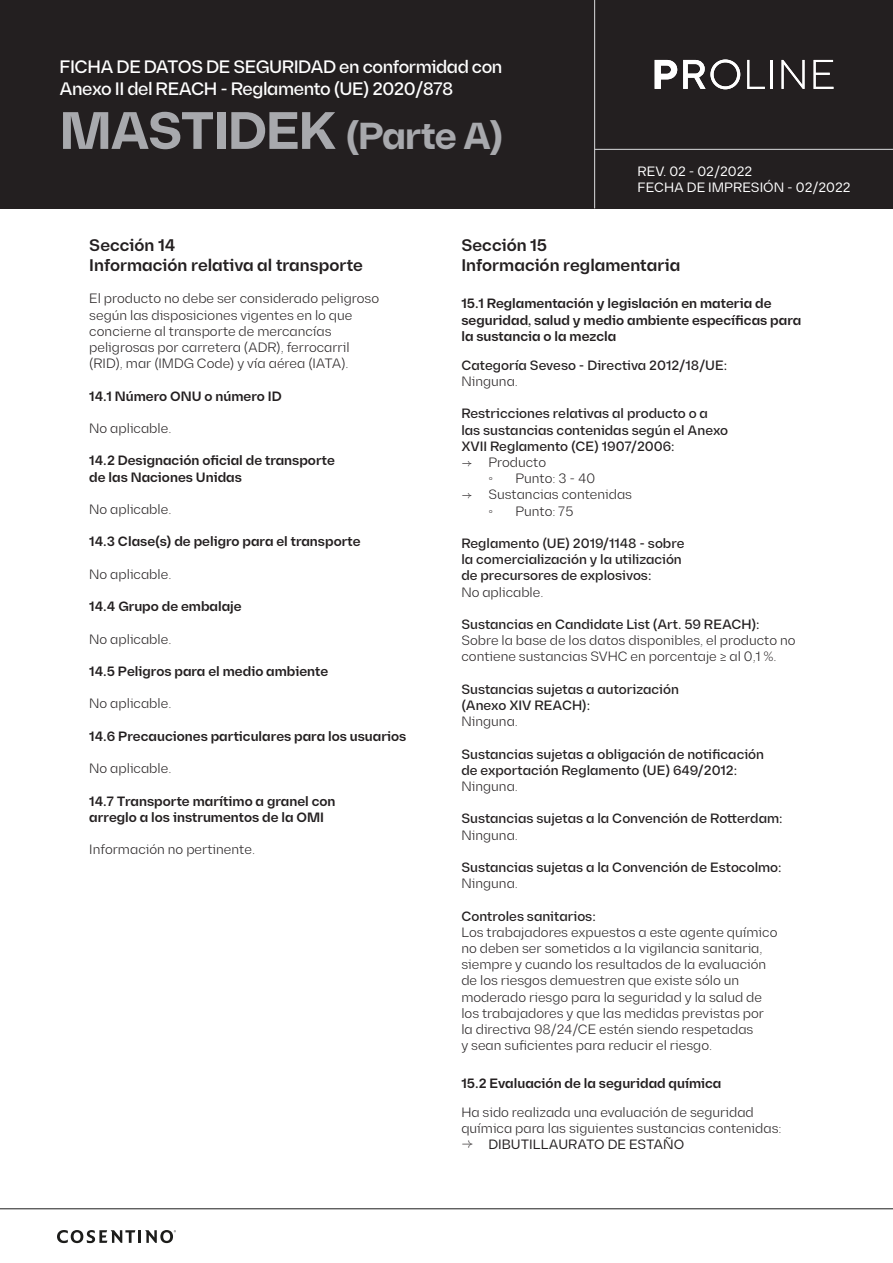
<style>
.page{position:relative;width:893px;height:1263px;background:#fff}
.page>*{position:absolute;margin:0;border:0;box-sizing:border-box;transform-origin:0 0}
.t1{font:700 52.5px "Diagramm";letter-spacing:-.025em;color:#a8a9ad}
.t2{font:500 18px/21.6px "Diagramm";letter-spacing:-.025em;color:#fff}
.Texto_General{font:600 16.8px/20.1px "Diagramm";color:#231f20}
.Títulos{font:600 16.8px "Diagramm";color:#231f20}
.Texto_General-2{font:300 13.5px/16.2px "Diagramm";color:#231f20}
.Texto_General-3{font:500 13.5px/16.2px "Diagramm";color:#231f20}
.Texto_General-4{font:600 13.5px/16.2px "Diagramm";color:#231f20}
.Subsecciones{font:600 13.5px/16.2px "Diagramm";color:#231f20}
.t3{font:13.5px/16.2px "Diagramm";color:#fff}
.t4{font:13.5px "Diagramm";color:#231f20}
.s1{font-size:37.5px}
.s2{font-weight:300}
</style>
<div class="page">
<div style="left:0;top:0;width:893px;height:208px;background:#231f20"></div>
<svg style="left:655px;top:60px;width:22px;height:29px"></svg>
<svg style="left:683px;top:60px;width:57px;height:29px"></svg>
<svg style="left:747px;top:60px;width:18px;height:29px"></svg>
<hr style="left:770px;top:60px;width:2px;height:29px;background:#fff">
<svg style="left:782px;top:60px;width:22px;height:29px"></svg>
<svg style="left:814px;top:60px;width:19px;height:29px"></svg>
<hr style="left:595px;top:149px;width:298px;height:1px;background:#d1d2d4">
<hr style="left:594px;top:0;width:1px;height:208px;background:#d1d2d4">
<hr style="left:0;top:1208px;width:893px;height:1px;background:#1c1c1c">
<svg style="left:57px;top:1230px;width:119px;height:13px"></svg>
<h2 class="t2" style="left:60px;top:56px;width:444px">FICHA DE DATOS DE SEGURIDAD en conformidad con<br>Anexo II del REACH - Reglamento (UE) 2020/878</h2>
<h1 class="t1" style="left:60px;top:99px;width:446px">MASTIDEK <span class="s1">(Parte A)</span></h1>
<p class="t3" style="left:638px;top:163px;width:214px">REV. 02 - 02/2022<br>FECHA DE IMPRESIÓN - 02/2022</p>
<p class="Texto_General" style="left:89px;top:235px;width:275px">Sección 14<br>Información relativa al transporte</p>
<p class="Texto_General-2" style="left:89px;top:291px;width:291px">El producto no debe ser considerado peligroso según las disposiciones vigentes en lo que concierne al transporte de mercancías peligrosas por carretera (ADR), ferrocarril (RID), mar (IMDG Code) y vía aérea (IATA).</p>
<p class="Texto_General-4" style="left:89px;top:388px;width:194px">14.1 Número ONU o número ID</p>
<p class="Texto_General-2" style="left:89px;top:420px;width:84px">No aplicable.</p>
<p class="Texto_General-4" style="left:89px;top:453px;width:247px">14.2 Designación oficial de transporte de las Naciones Unidas</p>
<p class="Texto_General-2" style="left:89px;top:501px;width:84px">No aplicable.</p>
<p class="Texto_General-4" style="left:89px;top:534px;width:273px">14.3 Clase(s) de peligro para el transporte</p>
<p class="Texto_General-2" style="left:89px;top:566px;width:84px">No aplicable.</p>
<p class="Texto_General-4" style="left:89px;top:599px;width:154px">14.4 Grupo de embalaje</p>
<p class="Texto_General-2" style="left:89px;top:631px;width:84px">No aplicable.</p>
<p class="Texto_General-4" style="left:89px;top:663px;width:241px">14.5 Peligros para el medio ambiente</p>
<p class="Texto_General-2" style="left:89px;top:696px;width:84px">No aplicable.</p>
<p class="Texto_General-4" style="left:89px;top:728px;width:319px">14.6 Precauciones particulares para los usuarios</p>
<p class="Texto_General-2" style="left:89px;top:760px;width:84px">No aplicable.</p>
<p class="Texto_General-4" style="left:89px;top:793px;width:248px">14.7 Transporte marítimo a granel con arreglo a los instrumentos de la OMI</p>
<p class="Texto_General-2" style="left:89px;top:841px;width:167px">Información no pertinente.</p>
<p class="Títulos" style="left:461px;top:235px;width:87px">Sección 15</p>
<p class="Títulos" style="left:461px;top:255px;width:220px">Información reglamentaria</p>
<p class="Subsecciones" style="left:461px;top:296px;width:341px">15.1 Reglamentación y legislación en materia de seguridad, salud y medio ambiente específicas para la sustancia o la mezcla</p>
<p class="Texto_General-3" style="left:461px;top:357px;width:267px">Categoría Seveso - Directiva 2012/18/UE:</p>
<p class="Texto_General-2" style="left:461px;top:373px;width:58px">Ninguna.</p>
<p class="Texto_General-3" style="left:461px;top:406px;width:268px">Restricciones relativas al producto o a las sustancias contenidas según el Anexo<br>XVII Reglamento (CE) 1907/2006:</p>
<p class="Texto_General-2" style="left:461px;top:454px;width:86px">→ Producto</p>
<p class="Texto_General-2" style="left:488px;top:470px;width:108px">• Punto: 3 - 40</p>
<p class="Texto_General-2" style="left:461px;top:487px;width:172px">→ Sustancias contenidas</p>
<p class="Texto_General-2" style="left:488px;top:503px;width:87px">• Punto: 75</p>
<p class="Texto_General-3" style="left:461px;top:535px;width:225px">Reglamento (UE) 2019/1148 - sobre la comercialización y la utilización de precursores de explosivos:</p>
<p class="Texto_General-2" style="left:461px;top:584px;width:84px">No aplicable.</p>
<p class="Texto_General-3" style="left:461px;top:616px;width:300px">Sustancias en Candidate List (Art. 59 REACH):</p>
<p class="Texto_General-2" style="left:461px;top:632px;width:336px">Sobre la base de los datos disponibles, el producto no contiene sustancias SVHC en porcentaje ≥ al 0,1 %.</p>
<p class="Texto_General-3" style="left:461px;top:681px;width:219px">Sustancias sujetas a autorización (Anexo XIV REACH):</p>
<p class="Texto_General-2" style="left:461px;top:713px;width:58px">Ninguna.</p>
<p class="Texto_General-3" style="left:461px;top:746px;width:304px">Sustancias sujetas a obligación de notificación de exportación Reglamento (UE) 649/2012:</p>
<p class="Texto_General-2" style="left:461px;top:778px;width:58px">Ninguna.</p>
<p class="Texto_General-3" style="left:461px;top:811px;width:323px">Sustancias sujetas a la Convención de Rotterdam:</p>
<p class="Texto_General-2" style="left:461px;top:827px;width:58px">Ninguna.</p>
<p class="Texto_General-3" style="left:461px;top:859px;width:322px">Sustancias sujetas a la Convención de Estocolmo:</p>
<p class="Texto_General-2" style="left:461px;top:875px;width:58px">Ninguna.</p>
<p class="Texto_General-3" style="left:461px;top:908px;width:136px">Controles sanitarios:</p>
<p class="Texto_General-2" style="left:461px;top:924px;width:318px">Los trabajadores expuestos a este agente químico no deben ser sometidos a la vigilancia sanitaria, siempre y cuando los resultados de la evaluación de los riesgos demuestren que existe sólo un moderado riesgo para la seguridad y la salud de los trabajadores y que las medidas previstas por la directiva 98/24/CE estén siendo respetadas<br>y sean suficientes para reducir el riesgo.</p>
<p class="Subsecciones" style="left:461px;top:1075px;width:262px">15.2 Evaluación de la seguridad química</p>
<p class="Texto_General-2" style="left:461px;top:1104px;width:322px">Ha sido realizada una evaluación de seguridad química para las siguientes sustancias contenidas:</p>
<p class="t4" style="left:461px;top:1136px;width:224px"><span class="s2">→</span> DIBUTILLAURATO DE ESTAÑO</p>
</div>
